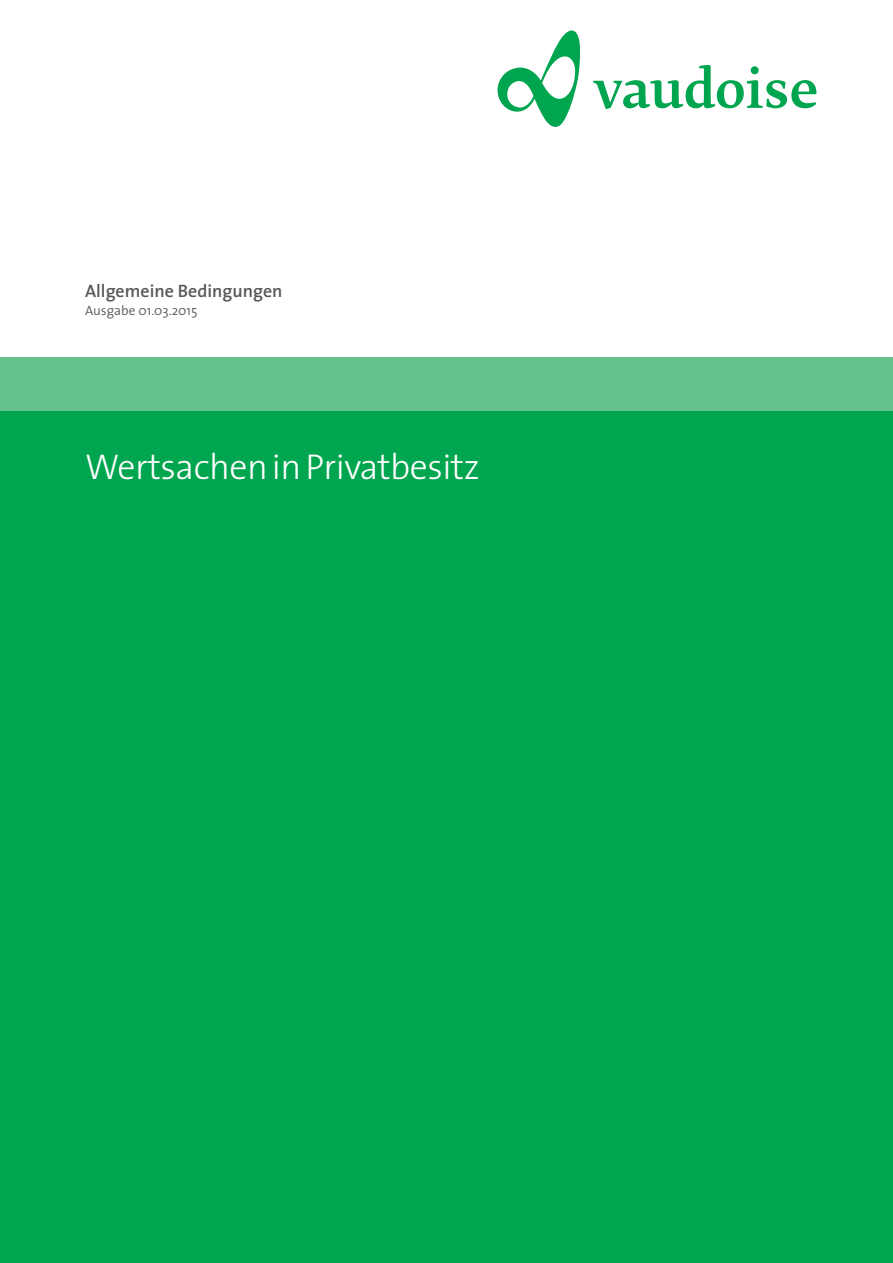
<style>
.page{position:relative;width:893px;height:1263px;background:#fff}
.page>*{position:absolute;margin:0;border:0;box-sizing:border-box;transform-origin:0 0}
.t1{font:300 36px "The Sans";letter-spacing:-.015em;color:#fff}
.t2{font:600 18px "The Sans";color:#57585a}
.t3{font:300 13.5px "The Sans";color:#57585a}
</style>
<div class="page">
<svg style="left:497px;top:30px;width:319px;height:97px"></svg>
<div style="left:0;top:410px;width:893px;height:853px;background:#00a54f"></div>
<div style="left:0;top:357px;width:893px;height:53px;background:#65c18b"></div>
<p class="t2" style="left:85px;top:276px;width:199px">Allgemeine Bedingungen</p>
<p class="t3" style="left:85px;top:299px;width:114px">Ausgabe 01.03.2015</p>
<p class="t1" style="left:85px;top:437px;width:396px">Wertsachen in Privatbesitz</p>
</div>
